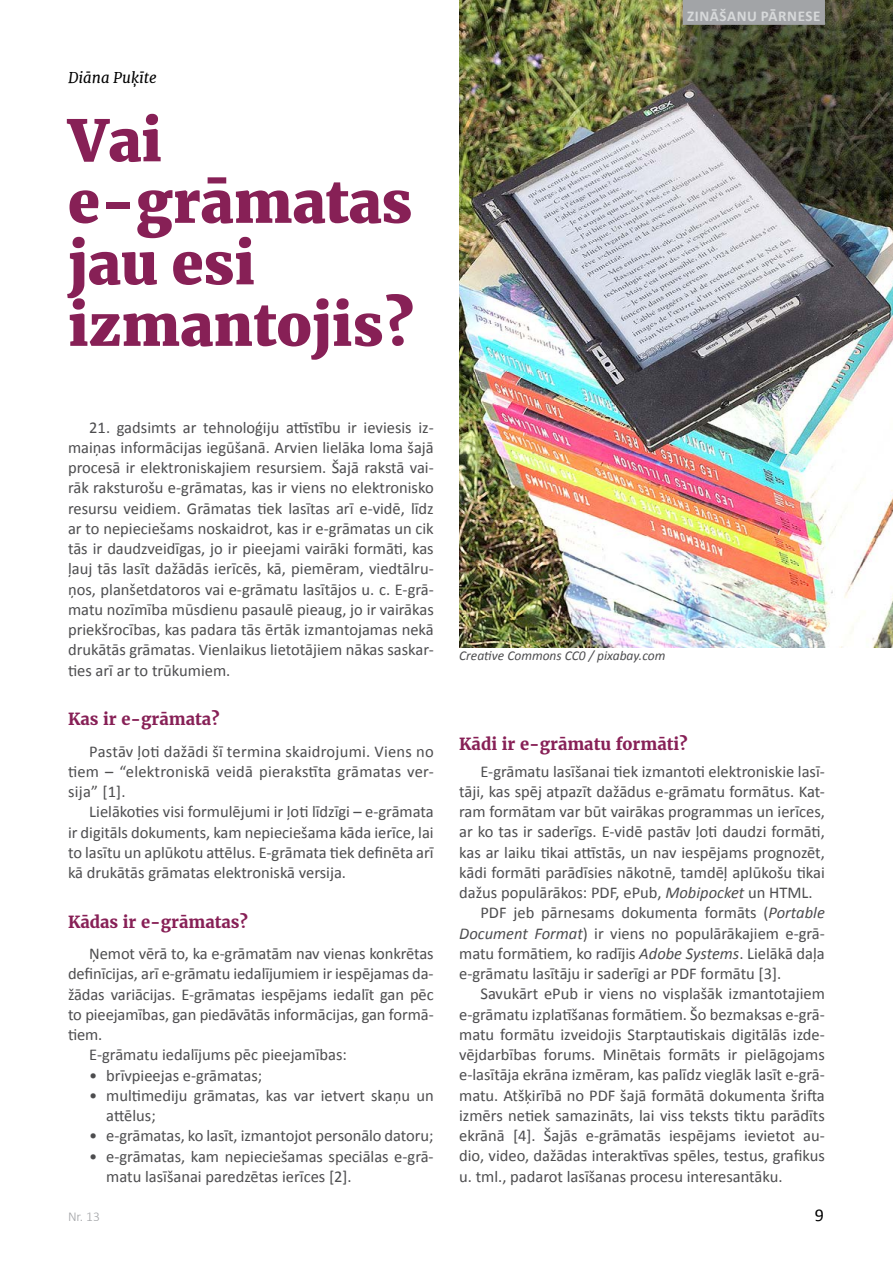
<style>
.page{position:relative;width:893px;height:1263px;background:#fff}
.page>*{position:absolute;margin:0;border:0;box-sizing:border-box;transform-origin:0 0}
.t1{font:800 57px/61.5px "Merriweather";color:#872056}
.t2{font:18px "Calibri";color:#000}
.t3{font:16.5px/20.2px "Calibri";color:#4d4d4f;text-align:justify}
.t4{font:700 16.5px "Merriweather";color:#872056}
.t5{font:700 15px "Calibri";letter-spacing:.04em;color:#d7d9da}
.t6{font:italic 15px "Merriweather";color:#000}
.t7{font:italic 13.5px "Calibri";color:#4d4d4f}
.t8{font:300 13.5px "Calibri";color:#a2a4a7}
.s1{font-style:italic}
</style>
<div class="page">
<img style="left:459px;top:0;width:434px;height:647px">
<div style="left:683px;top:0;width:142px;height:25px;background:#a2a4a7"></div>
<p class="t6" style="left:68px;top:68px;width:90px">Diāna Puķīte</p>
<h1 class="t1" style="left:68px;top:110px;width:347px">Vai e-grāmatas jau esi izmantojis?</h1>
<p class="t3" style="left:68px;top:417px;width:367px;text-indent:21px">21. gadsimts ar tehnoloģiju attīstību ir ieviesis iz&shy;maiņas informācijas iegūšanā. Arvien lielāka loma šajā procesā ir elektroniskajiem resursiem. Šajā rakstā vai&shy;rāk raksturošu e-grāmatas, kas ir viens no elektronisko resursu veidiem. Grāmatas tiek lasītas arī e-vidē, līdz ar to nepieciešams noskaidrot, kas ir e-grāmatas un cik tās ir daudzveidīgas, jo ir pieejami vairāki formāti, kas ļauj tās lasīt dažādās ierīcēs, kā, piemēram, viedtālru&shy;ņos, planšetdatoros vai e-grāmatu lasītājos u. c. E-grā&shy;matu nozīmība mūsdienu pasaulē pieaug, jo ir vairākas priekšrocības, kas padara tās ērtāk izmantojamas nekā drukātās grāmatas. Vienlaikus lietotājiem nākas saskar&shy;ties arī ar to trūkumiem.</p>
<p class="t4" style="left:68px;top:709px;width:153px">Kas ir e-grāmata?</p>
<p class="t3" style="left:68px;top:741px;width:367px;text-indent:21px">Pastāv ļoti dažādi šī termina skaidrojumi. Viens no tiem – “elektroniskā veidā pierakstīta grāmatas ver&shy;sija” [1].</p>
<p class="t3" style="left:68px;top:802px;width:367px;text-indent:21px">Lielākoties visi formulējumi ir ļoti līdzīgi – e-grāmata ir digitāls dokuments, kam nepieciešama kāda ierīce, lai to lasītu un aplūkotu attēlus. E-grāmata tiek definēta arī kā drukātās grāmatas elektroniskā versija.</p>
<p class="t4" style="left:68px;top:911px;width:181px">Kādas ir e-grāmatas?</p>
<p class="t3" style="left:89px;top:943px;width:346px">Ņemot vērā to, ka e-grāmatām nav vienas konkrētas</p>
<p class="t3" style="left:68px;top:964px;width:367px">definīcijas, arī e-grāmatu iedalījumiem ir iespējamas da-</p>
<p class="t3" style="left:68px;top:984px;width:367px">žādas variācijas. E-grāmatas iespējams iedalīt gan pēc</p>
<p class="t3" style="left:68px;top:1004px;width:366px">to pieejamības, gan piedāvātās informācijas, gan formā-</p>
<p class="t3" style="left:68px;top:1024px;width:36px">tiem.</p>
<p class="t3" style="left:89px;top:1045px;width:259px">E-grāmatu iedalījums pēc pieejamības:</p>
<p class="t3" style="left:89px;top:1065px;width:174px">• brīvpieejas e-grāmatas;</p>
<p class="t3" style="left:106px;top:1085px;width:329px;text-indent:-17px">• multimediju grāmatas, kas var ietvert skaņu un attēlus;</p>
<p class="t3" style="left:89px;top:1126px;width:346px">• e-grāmatas, ko lasīt, izmantojot personālo datoru;</p>
<p class="t3" style="left:106px;top:1146px;width:329px;text-indent:-17px">• e-grāmatas, kam nepieciešamas speciālas e-grā&shy;matu lasīšanai paredzētas ierīces [2].</p>
<p class="t5" style="left:687px;top:6px;width:135px">ZINĀŠANU PĀRNESE</p>
<p class="t7" style="left:459px;top:646px;width:208px">Creative Commons CC0 / pixabay.com</p>
<p class="t4" style="left:459px;top:733px;width:230px">Kādi ir e-grāmatu formāti?</p>
<p class="t3" style="left:480px;top:761px;width:346px">E-grāmatu lasīšanai tiek izmantoti elektroniskie lasī-</p>
<p class="t3" style="left:459px;top:781px;width:367px">tāji, kas spēj atpazīt dažādus e-grāmatu formātus. Kat-</p>
<p class="t3" style="left:459px;top:802px;width:367px">ram formātam var būt vairākas programmas un ierīces,</p>
<p class="t3" style="left:459px;top:822px;width:367px">ar ko tas ir saderīgs. E-vidē pastāv ļoti daudzi formāti,</p>
<p class="t3" style="left:459px;top:842px;width:367px">kas ar laiku tikai attīstās, un nav iespējams prognozēt,</p>
<p class="t3" style="left:459px;top:862px;width:367px">kādi formāti parādīsies nākotnē, tamdēļ aplūkošu tikai</p>
<p class="t3" style="left:459px;top:883px;width:355px">dažus populārākos: PDF, ePub, <span class="s1">Mobipocket</span> un HTML.</p>
<p class="t3" style="left:480px;top:903px;width:346px">PDF jeb pārnesams dokumenta formāts (<span class="s1">Portable</span></p>
<p class="t3" style="left:459px;top:923px;width:367px"><span class="s1">Document Format</span>) ir viens no populārākajiem e-grā-</p>
<p class="t3" style="left:459px;top:943px;width:367px">matu formātiem, ko radījis <span class="s1">Adobe Systems</span>. Lielākā daļa</p>
<p class="t3" style="left:459px;top:964px;width:324px">e-grāmatu lasītāju ir saderīgi ar PDF formātu [3].</p>
<p class="t3" style="left:480px;top:984px;width:346px">Savukārt ePub ir viens no visplašāk izmantotajiem</p>
<p class="t3" style="left:459px;top:1004px;width:367px">e-grāmatu izplatīšanas formātiem. Šo bezmaksas e‑grā-</p>
<p class="t3" style="left:459px;top:1024px;width:367px">matu formātu izveidojis Starptautiskais digitālās izde-</p>
<p class="t3" style="left:459px;top:1045px;width:367px">vējdarbības forums. Minētais formāts ir pielāgojams</p>
<p class="t3" style="left:459px;top:1065px;width:367px">e-lasītāja ekrāna izmēram, kas palīdz vieglāk lasīt e-grā-</p>
<p class="t3" style="left:459px;top:1085px;width:367px">matu. Atšķirībā no PDF šajā formātā dokumenta šrifta</p>
<p class="t3" style="left:459px;top:1105px;width:367px">izmērs netiek samazināts, lai viss teksts tiktu parādīts</p>
<p class="t3" style="left:459px;top:1126px;width:367px">ekrānā [4]. Šajās e-grāmatās iespējams ievietot au-</p>
<p class="t3" style="left:459px;top:1146px;width:367px">dio, video, dažādas interaktīvas spēles, testus, grafikus</p>
<p class="t3" style="left:459px;top:1166px;width:325px">u. tml., padarot lasīšanas procesu interesantāku.</p>
<p class="t8" style="left:68px;top:1208px;width:33px">Nr. 13</p>
<p class="t2" style="left:815px;top:1204px;width:11px">9</p>
</div>
